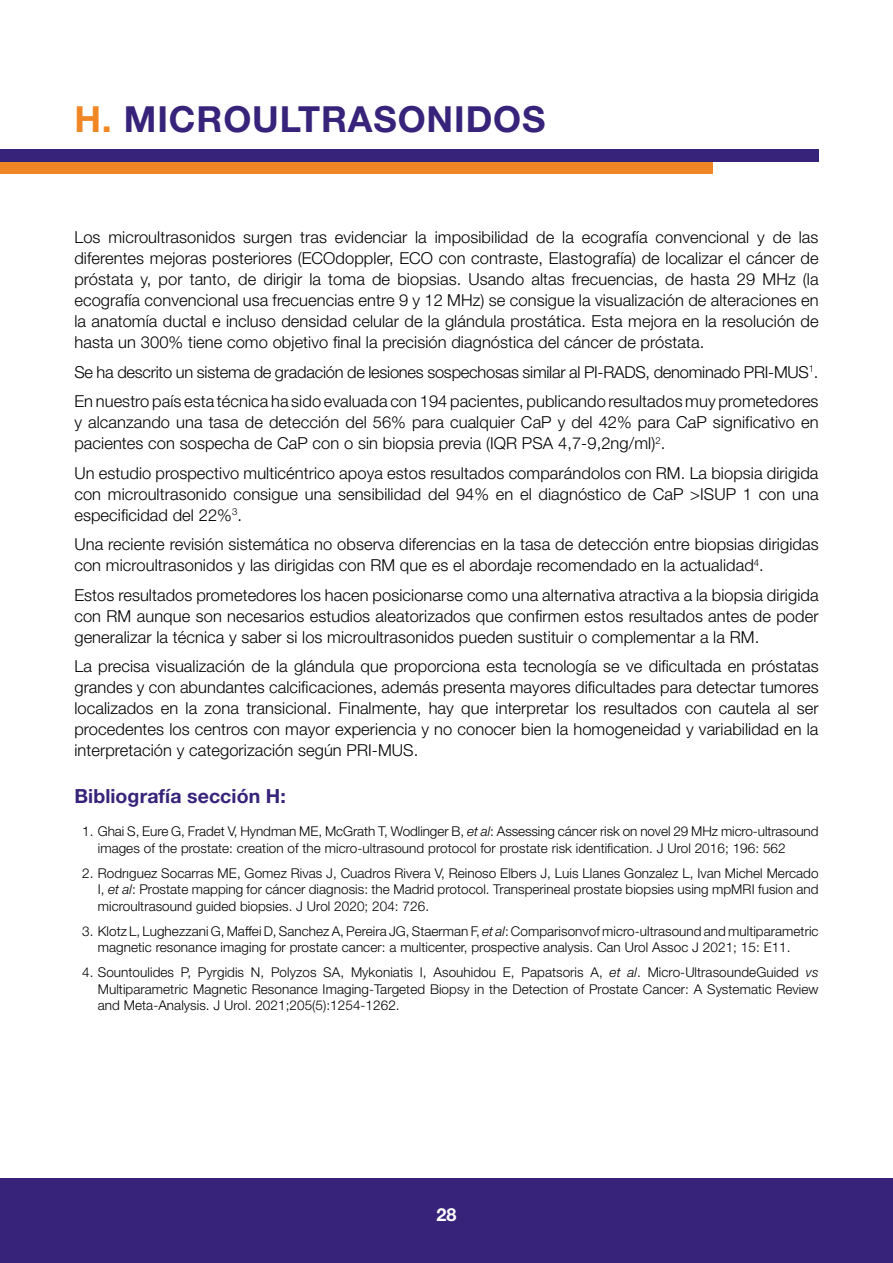
<style>
.page{position:relative;width:893px;height:1263px;background:#fff}
.page>*{position:absolute;margin:0;border:0;box-sizing:border-box;transform-origin:0 0}
.t1{font:700 36px "Helvetica Neue LT Std";letter-spacing:.025em;color:#37237a}
.t2{font:700 19.5px "Helvetica Neue LT Std";letter-spacing:.005em;color:#37237a}
.t3{font:700 18px "Helvetica Neue LT Std";color:#fff}
.t4{font:300 16.5px/21px "Helvetica Neue LT Std";letter-spacing:.005em;color:#000;text-align:justify}
.t5{font:300 16.5px/29.5px "Helvetica Neue LT Std";letter-spacing:-.015em;color:#000}
.t6{font:300 13.5px/16.5px "Helvetica Neue LT Std";letter-spacing:.005em;color:#000}
.s1{color:#f18625}
.s2{font-style:italic}
</style>
<div class="page">
<div style="left:0;top:1178px;width:893px;height:85px;background:#37237a"></div>
<div style="left:0;top:162px;width:712px;height:12px;background:#f18625"></div>
<div style="left:0;top:149px;width:819px;height:13px;background:#37237a"></div>
<h1 class="t1" style="left:74px;top:97px;width:473px"><span class="s1">H.</span> MICROULTRASONIDOS</h1>
<p class="t4" style="left:74px;top:226px;width:746px">Los microultrasonidos surgen tras evidenciar la imposibilidad de la ecografía convencional y de las diferentes mejoras posteriores (ECOdoppler, ECO con contraste, Elastografía) de localizar el cáncer de próstata y, por tanto, de dirigir la toma de biopsias. Usando altas frecuencias, de hasta 29 MHz (la ecografía convencional usa frecuencias entre 9 y 12 MHz) se consigue la visualización de alteraciones en la anatomía ductal e incluso densidad celular de la glándula prostática. Esta mejora en la resolución de hasta un 300% tiene como objetivo final la precisión diagnóstica del cáncer de próstata.</p>
<p class="t5" style="left:74px;top:357px;width:746px">Se ha descrito un sistema de gradación de lesiones sospechosas similar al PI-RADS, denominado PRI-MUS<sup>1</sup>.<br>En nuestro país esta técnica ha sido evaluada con 194 pacientes, publicando resultados muy prometedores</p>
<p class="t4" style="left:74px;top:411px;width:746px">y alcanzando una tasa de detección del 56% para cualquier CaP y del 42% para CaP significativo en pacientes con sospecha de CaP con o sin biopsia previa (IQR PSA 4,7-9,2ng/ml)<sup>2</sup>.</p>
<p class="t4" style="left:74px;top:462px;width:746px">Un estudio prospectivo multicéntrico apoya estos resultados comparándolos con RM. La biopsia dirigida con microultrasonido consigue una sensibilidad del 94% en el diagnóstico de CaP &gt;ISUP 1 con una especificidad del 22%<sup>3</sup>.</p>
<p class="t4" style="left:74px;top:533px;width:746px">Una reciente revisión sistemática no observa diferencias en la tasa de detección entre biopsias dirigidas con microultrasonidos y las dirigidas con RM que es el abordaje recomendado en la actualidad<sup>4</sup>.</p>
<p class="t4" style="left:74px;top:584px;width:746px">Estos resultados prometedores los hacen posicionarse como una alternativa atractiva a la biopsia dirigida con RM aunque son necesarios estudios aleatorizados que confirmen estos resultados antes de poder generalizar la técnica y saber si los microultrasonidos pueden sustituir o complementar a la RM.</p>
<p class="t4" style="left:74px;top:655px;width:746px">La precisa visualización de la glándula que proporciona esta tecnología se ve dificultada en próstatas grandes y con abundantes calcificaciones, además presenta mayores dificultades para detectar tumores localizados en la zona transicional. Finalmente, hay que interpretar los resultados con cautela al ser procedentes los centros con mayor experiencia y no conocer bien la homogeneidad y variabilidad en la interpretación y categorización según PRI-MUS.</p>
<p class="t2" style="left:74px;top:784px;width:213px">Bibliografía sección H:</p>
<p class="t6" style="left:98px;top:823px;width:722px;text-indent:-16px">1. Ghai S, Eure G, Fradet V, Hyndman ME, McGrath T, Wodlinger B, <span class="s2">et al</span>: Assessing cáncer risk on novel 29 MHz micro-ultrasound images of the prostate: creation of the micro-ultrasound protocol for prostate risk identification. J Urol 2016; 196: 562</p>
<p class="t6" style="left:98px;top:864px;width:722px;text-align:justify;text-indent:-16px">2. Rodrıguez Socarras ME, Gomez Rivas J, Cuadros Rivera V, Reinoso Elbers J, Luis Llanes Gonzalez L, Ivan Michel Mercado I, <span class="s2">et al</span>: Prostate mapping for cáncer diagnosis: the Madrid protocol. Transperineal prostate biopsies using mpMRI fusion and microultrasound guided biopsies. J Urol 2020; 204: 726.</p>
<p class="t6" style="left:98px;top:922px;width:722px;text-indent:-16px">3. Klotz L, Lughezzani G, Maffei D, Sanchez A, Pereira JG, Staerman F, <span class="s2">et al</span>: Comparisonvof micro-ultrasound and multiparametric magnetic resonance imaging for prostate cancer: a multicenter, prospective analysis. Can Urol Assoc J 2021; 15: E11.</p>
<p class="t6" style="left:98px;top:964px;width:722px;text-align:justify;text-indent:-16px">4. Sountoulides P, Pyrgidis N, Polyzos SA, Mykoniatis I, Asouhidou E, Papatsoris A, <span class="s2">et al</span>. Micro-UltrasoundeGuided <span class="s2">vs </span>Multiparametric Magnetic Resonance Imaging-Targeted Biopsy in the Detection of Prostate Cancer: A Systematic Review and Meta-Analysis. J Urol. 2021;205(5):1254-1262.</p>
<p class="t3" style="left:436px;top:1203px;width:22px">28</p>
</div>
